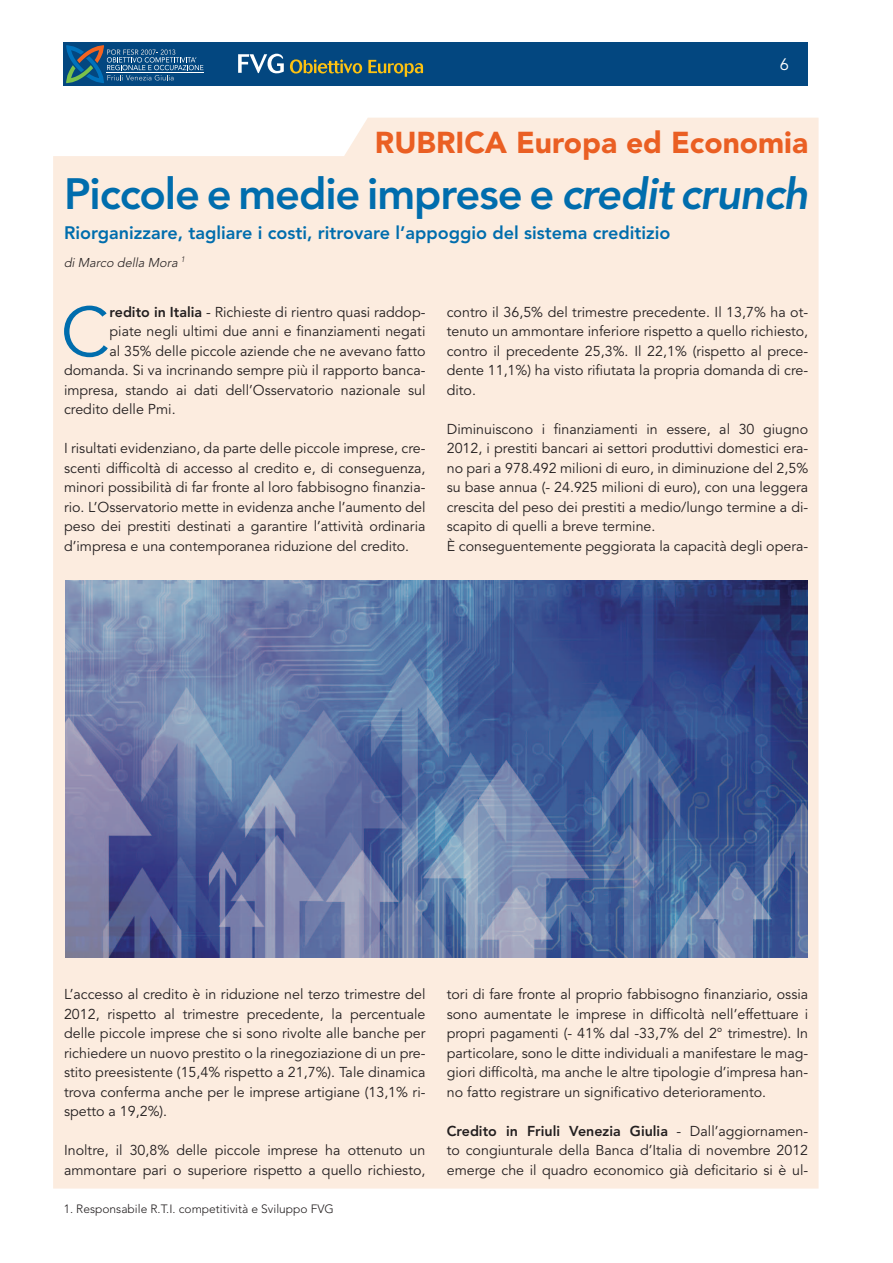
<style>
.page{position:relative;width:893px;height:1263px;background:#fff}
.page>*{position:absolute;margin:0;border:0;box-sizing:border-box;transform-origin:0 0}
.t1{font:69.3px "Avenir LT Std";color:#006dad}
.t2{font:800 43.5px "Avenir LT Std";letter-spacing:-.025em;color:#006dad}
.t3{font:900 30px "Avenir LT Std";color:#ea5f23}
.t4{font:800 18px "Avenir LT Std";color:#006dad}
.t5{font:16.5px "Avenir LT Std";color:#fff}
.t6{font:14.25px/19.5px "Avenir LT Std";color:#231f20;text-align:justify}
.t7{font:italic 300 12.75px "Avenir";color:#231f20}
.t8{font:300 12px "Avenir";color:#231f20}
.s1{font-style:italic}
.s2{font-weight:800}
</style>
<div class="page">
<div style="left:64px;top:43px;width:744px;height:43px;background:#034780"></div>
<svg style="left:238px;top:54px;width:46px;height:19px"></svg>
<svg style="left:290px;top:59px;width:72px;height:15px"></svg>
<svg style="left:368px;top:60px;width:55px;height:17px"></svg>
<hr style="left:107px;top:73px;width:97px;height:1px;background:#fff">
<svg style="left:66px;top:45px;width:137px;height:39px"></svg>
<div style="left:53px;top:118px;width:766px;height:1070px;background:#fcecdf"></div>
<img style="left:65px;top:580px;width:743px;height:377px">
<p class="t5" style="left:780px;top:55px;width:11px">6</p>
<h3 class="t3" style="left:375px;top:124px;width:435px">RUBRICA Europa ed Economia</h3>
<h2 class="t2" style="left:64px;top:168px;width:746px">Piccole e medie imprese e <span class="s1">credit crunch</span></h2>
<p class="t4" style="left:64px;top:222px;width:608px">Riorganizzare, tagliare i costi, ritrovare l’appoggio del sistema creditizio</p>
<p class="t7" style="left:64px;top:255px;width:124px">diMarco della Mora <sup>1</sup></p>
<h1 class="t1" style="left:61px;top:292px;width:50px">C</h1>
<p class="t6" style="left:110px;top:303px;width:317px"><span class="s2">redito in Italia</span> - Richieste di rientro quasi raddop-</p>
<p class="t6" style="left:110px;top:322px;width:317px">piate negli ultimi due anni e finanziamenti negati</p>
<p class="t6" style="left:110px;top:342px;width:317px">al 35% delle piccole aziende che ne avevano fatto</p>
<p class="t6" style="left:64px;top:361px;width:363px">domanda. Si va incrinando sempre più il rapporto banca-</p>
<p class="t6" style="left:64px;top:381px;width:363px">impresa, stando ai dati dell’Osservatorio nazionale sul</p>
<p class="t6" style="left:64px;top:400px;width:113px">credito delle Pmi.</p>
<p class="t6" style="left:64px;top:439px;width:363px">I risultati evidenziano, da parte delle piccole imprese, cre&shy;scenti difficoltà di accesso al credito e, di conseguenza, minori possibilità di far fronte al loro fabbisogno finanzia&shy;rio. L’Osservatorio mette in evidenza anche l’aumento del peso dei prestiti destinati a garantire l’attività ordinaria d’impresa e una contemporanea riduzione del credito.</p>
<p class="t6" style="left:447px;top:303px;width:363px">contro il 36,5% del trimestre precedente. Il 13,7% ha ot&shy;tenuto un ammontare inferiore rispetto a quello richiesto, contro il precedente 25,3%. Il 22,1% (rispetto al prece&shy;dente 11,1%) ha visto rifiutata la propria domanda di cre&shy;dito.</p>
<p class="t6" style="left:447px;top:420px;width:363px;text-align:left">Diminuiscono i finanziamenti in essere, al 30 giugno 2012, i prestiti bancari ai settori produttivi domestici era&shy;no pari a 978.492 milioni di euro, in diminuzione del 2,5% su base annua (- 24.925 milioni di euro), con una leggera crescita del peso dei prestiti a medio/lungo termine a di&shy;scapito di quelli a breve termine.<br>è conseguentemente peggiorata la capacità degli opera-</p>
<p class="t6" style="left:64px;top:985px;width:363px">L’accesso al credito è in riduzione nel terzo trimestre del 2012, rispetto al trimestre precedente, la percentuale delle piccole imprese che si sono rivolte alle banche per richiedere un nuovo prestito o la rinegoziazione di un pre&shy;stito preesistente (15,4% rispetto a 21,7%). Tale dinamica trova conferma anche per le imprese artigiane (13,1% ri&shy;spetto a 19,2%).</p>
<p class="t6" style="left:64px;top:1141px;width:363px">Inoltre, il 30,8% delle piccole imprese ha ottenuto un ammontare pari o superiore rispetto a quello richiesto,</p>
<p class="t8" style="left:64px;top:1202px;width:272px">1. Responsabile R.T.I. competitività e Sviluppo FVG</p>
<p class="t6" style="left:447px;top:985px;width:363px">tori di fare fronte al proprio fabbisogno finanziario, ossia sono aumentate le imprese in difficoltà nell’effettuare i propri pagamenti (- 41% dal -33,7% del 2° trimestre). In particolare, sono le ditte individuali a manifestare le mag&shy;giori difficoltà, ma anche le altre tipologie d’impresa han&shy;no fatto registrare un significativo deterioramento.</p>
<p class="t6" style="left:447px;top:1121px;width:363px"><span class="s2">Credito in Friuli Venezia Giulia</span> - Dall’aggiornamen&shy;to congiunturale della Banca d’Italia di novembre 2012 emerge che il quadro economico già deficitario si è ul-</p>
</div>
